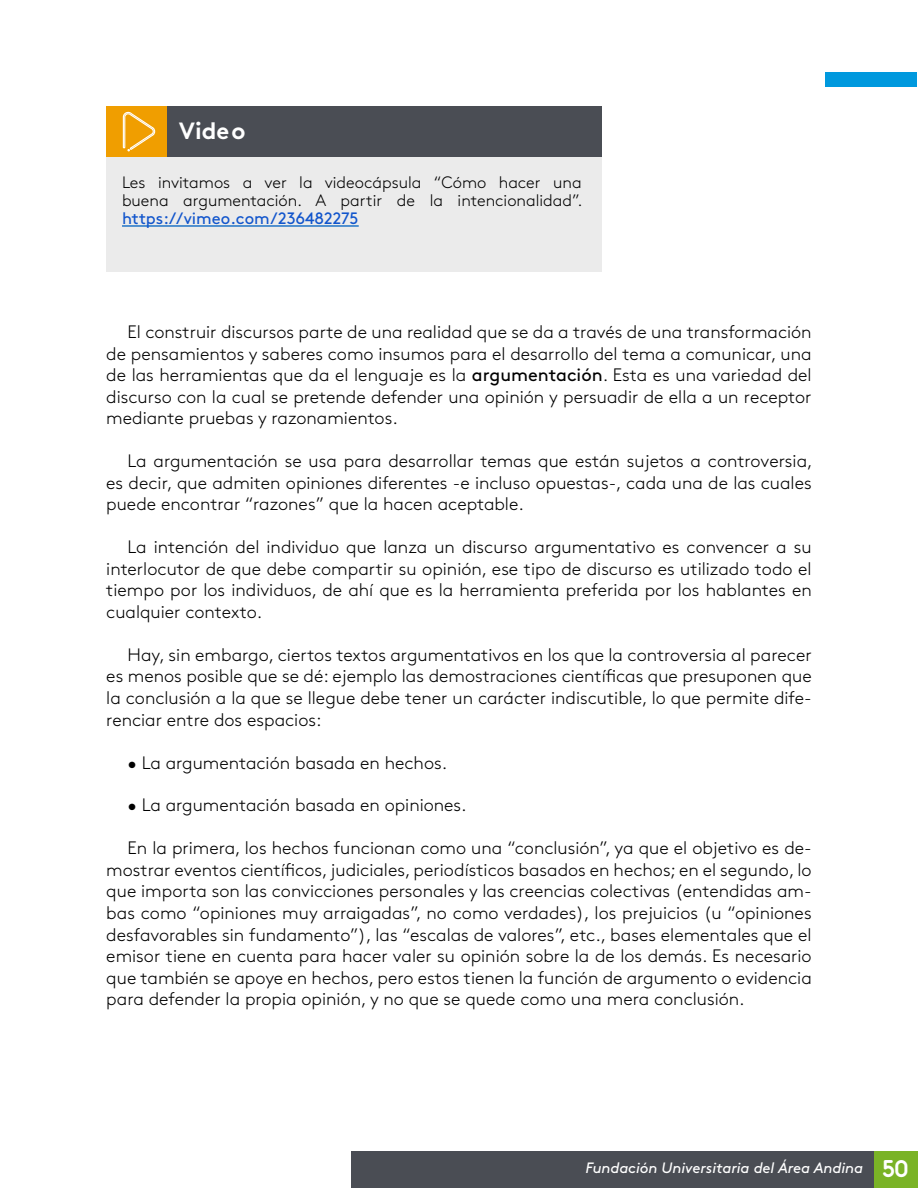
<style>
.page{position:relative;width:918px;height:1188px;background:#fff}
.page>*{position:absolute;margin:0;border:0;box-sizing:border-box;transform-origin:0 0}
.t1{font:700 23.55px "Brown Std";color:#fff}
.t2{font:300 18px/21.6px "Brown Std";color:#000;text-align:justify}
.t3{font:300 16.5px/18px "Brown Std";color:#000;text-align:justify}
.t4{font:italic 15px "Brown Std";letter-spacing:-.005em;color:#fff}
.s1{font-weight:400;color:#15c}
.s2{font-weight:400}
.s3{font-family:"Areandina Voz";font-style:normal;font-size:24px}
</style>
<div class="page">
<div style="left:873px;top:1151px;width:45px;height:37px;background:#7ab326"></div>
<div style="left:351px;top:1151px;width:522px;height:37px;background:#4a4d54"></div>
<div style="left:825px;top:72px;width:92px;height:15px;background:#0099de"></div>
<div style="left:106px;top:156px;width:496px;height:116px;background:#ebebeb"></div>
<div style="left:106px;top:106px;width:496px;height:50px;background:#4a4d54"></div>
<div style="left:106px;top:106px;width:61px;height:50px;background:#f09e00"></div>
<svg style="left:122px;top:111px;width:34px;height:41px"></svg>
<hr style="left:122px;top:225px;width:237px;height:2px;background:#0563c1">
<p class="t1" style="left:179px;top:116px;width:68px">Video</p>
<p class="t3" style="left:122px;top:174px;width:462px">Les invitamos a ver la videocápsula “Cómo hacer una buena argumentación . A partir de la intencionalidad” . <span class="s1">https://vimeo.com/236482275</span></p>
<p class="t2" style="left:106px;top:321px;width:707px;text-indent:21px">El construir discursos parte de una realidad que se da a través de una transformación de pensamientos y saberes como insumos para el desarrollo del tema a comunicar, una de las herramientas que da el lenguaje es la <span class="s2">argumentación</span> . Esta es una variedad del discurso con la cual se pretende defender una opinión y persuadir de ella a un receptor mediante pruebas y razonamientos .</p>
<p class="t2" style="left:106px;top:450px;width:708px;text-indent:21px">La argumentación se usa para desarrollar temas que están sujetos a controversia, es decir, que admiten opiniones diferentes -e incluso opuestas-, cada una de las cuales puede encontrar “razones” que la hacen aceptable .</p>
<p class="t2" style="left:106px;top:537px;width:707px;text-indent:21px">La intención del individuo que lanza un discurso argumentativo es convencer a su interlocutor de que debe compartir su opinión, ese tipo de discurso es utilizado todo el tiempo por los individuos, de ahí que es la herramienta preferida por los hablantes en cualquier contexto .</p>
<p class="t2" style="left:106px;top:644px;width:707px;text-indent:21px">Hay, sin embargo, ciertos textos argumentativos en los que la controversia al parecer es menos posible que se dé: ejemplo las demostraciones científicas que presuponen que la conclusión a la que se llegue debe tener un carácter indiscutible, lo que permite dife&shy;renciar entre dos espacios:</p>
<p class="t2" style="left:128px;top:752px;width:321px">• La argumentación basada en hechos .</p>
<p class="t2" style="left:128px;top:795px;width:341px">• La argumentación basada en opiniones .</p>
<p class="t2" style="left:106px;top:838px;width:707px;text-indent:21px">En la primera, los hechos funcionan como una “conclusión”, ya que el objetivo es de&shy;mostrar eventos científicos, judiciales, periodísticos basados en hechos; en el segundo, lo que importa son las convicciones personales y las creencias colectivas (entendidas am&shy;bas como “opiniones muy arraigadas”, no como verdades), los prejuicios (u “opiniones desfavorables sin fundamento”), las “escalas de valores”, etc ., bases elementales que el emisor tiene en cuenta para hacer valer su opinión sobre la de los demás . Es necesario que también se apoye en hechos, pero estos tienen la función de argumento o evidencia para defender la propia opinión, y no que se quede como una mera conclusión .</p>
<p class="t4" style="left:585px;top:1159px;width:325px">Fundación Universitaria del Área Andina <span class="s3">508</span></p>
<p class="t4" style="left:442px;top:1159px;width:413px">Pensamiento y comunicación II - eje3 pong mos en práct c</p>
</div>
